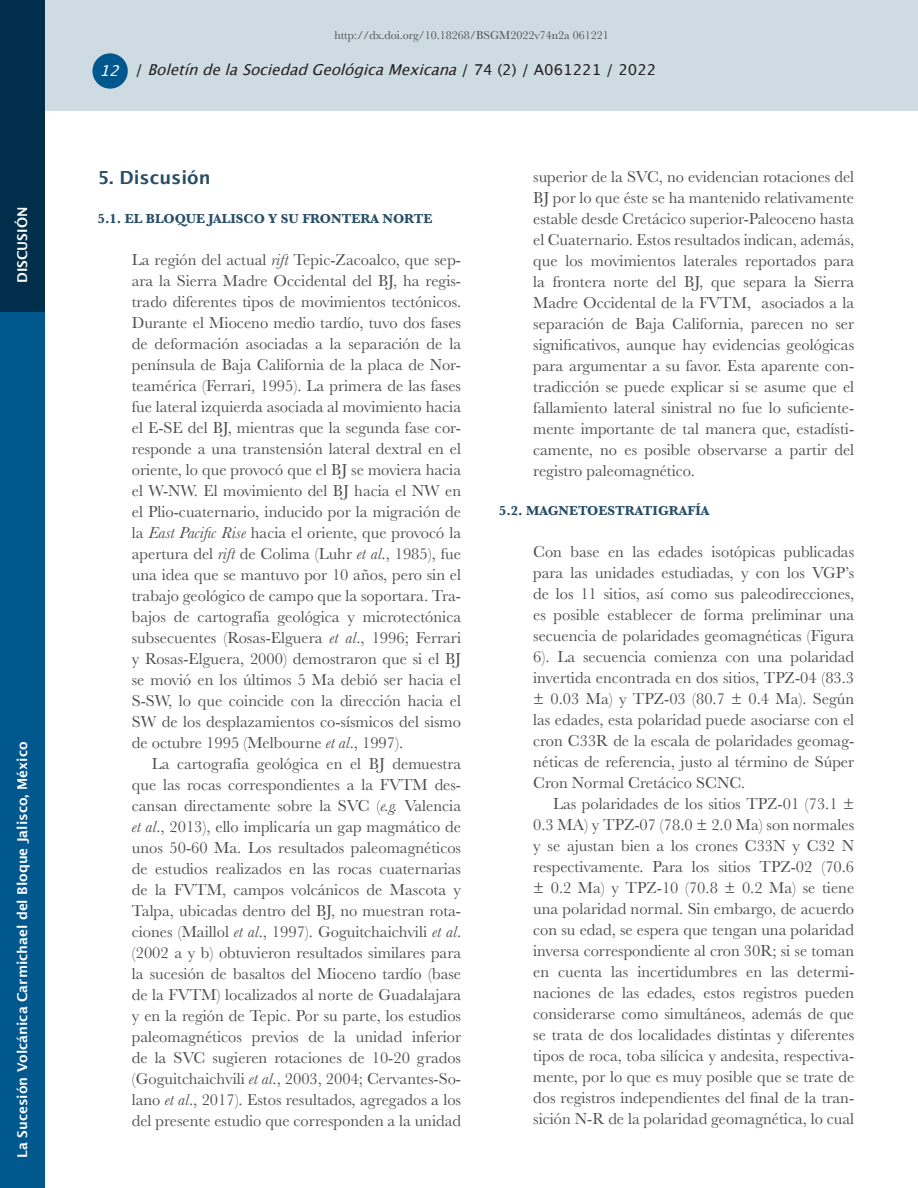
<style>
.page{position:relative;width:918px;height:1188px;background:#fff}
.page>*{position:absolute;margin:0;border:0;box-sizing:border-box;transform-origin:0 0}
.Jerarquía_1{font:600 18px "Lucida Sans";color:#274d66}
.Indented-text{font:16.5px/21px "Baskerville";color:#4b4c4d;text-align:justify}
.t1{font:italic 15px "Lucida Grande";color:#231f20}
.Sección{font:600 13.5px "Lucida Sans";color:#fff}
.Jerarquía_2{font:700 13.5px "Baskerville";color:#274d66}
.t2{font:12px "Baskerville";color:#4b4c4d}
.s1{color:#fff}
.s2{font-style:normal}
.s3{font-style:italic}
</style>
<div class="page">
<div style="left:0;top:311px;width:44px;height:877px;background:#01588e"></div>
<div style="left:45px;top:0;width:873px;height:111px;background:#cfdbe2"></div>
<div style="left:92px;top:53px;width:36px;height:36px;background:#01588e;border-radius:50%"></div>
<div style="left:0;top:0;width:44px;height:311px;background:#012e4b"></div>
<p class="Sección" style="left:15px;top:283px;width:78px;rotate:-90deg">DISCUSIÓN</p>
<p class="Sección" style="left:15px;top:1158px;width:418px;rotate:-90deg">La Sucesión Volcánica Carmichael del Bloque Jalisco, México</p>
<p class="t2" style="left:334px;top:27px;width:276px">http://dx.doi.org/10.18268/BSGM2022v74n2a 061221</p>
<p class="t1" style="left:100px;top:59px;width:558px"><span class="s1">12</span> <span class="s2">/</span> BoletíndelaSociedadGeológicaMexicana<span class="s2">/ 7 4 ( 2 ) / A 0 6 1 2 2 1 / 2 0 2 2</span></p>
<p class="Jerarquía_1" style="left:98px;top:167px;width:114px">5. Discusión</p>
<p class="Jerarquía_2" style="left:98px;top:209px;width:336px">5.1. EL BLOQUE JALISCO Y SU FRONTERA NORTE</p>
<p class="Indented-text" style="left:132px;top:249px;width:331px">La región del actual <span class="s3">rift</span> Tepic-Zacoalco, que sep&shy;ara la Sierra Madre Occidental del BJ, ha regis&shy;trado diferentes tipos de movimientos tectónicos.<br>Durante el Mioceno medio tardío, tuvo dos fases de deformación asociadas a la separación de la península de Baja California de la placa de Nor&shy;teamérica (Ferrari, 1995). La primera de las fases fue lateral izquierda asociada al movimiento hacia el E-SE del BJ, mientras que la segunda fase cor&shy;responde a una transtensión lateral dextral en el oriente, lo que provocó que el BJ se moviera hacia el W-NW. El movimiento del BJ hacia el NW en el Plio-cuaternario, inducido por la migración de la <span class="s3">East Pacific Rise</span> hacia el oriente, que provocó la apertura del <span class="s3">rift</span> de Colima (Luhr <span class="s3">et al</span>., 1985), fue una idea que se mantuvo por 10 años, pero sin el trabajo geológico de campo que la soportara. Tra&shy;bajos de cartografía geológica y microtectónica subsecuentes (Rosas-Elguera <span class="s3">et al</span>., 1996; Ferrari y Rosas-Elguera, 2000) demostraron que si el BJ se movió en los últimos 5 Ma debió ser hacia el S-SW, lo que coincide con la dirección hacia el SW de los desplazamientos co-sísmicos del sismo de octubre 1995 (Melbourne <span class="s3">et al</span>., 1997).</p>
<p class="Indented-text" style="left:132px;top:753px;width:331px;text-indent:20px">La cartografía geológica en el BJ demuestra que las rocas correspondientes a la FVTM des&shy;cansan directamente sobre la SVC (<span class="s3">e.g.</span> Valencia <span class="s3">et al</span>., 2013), ello implicaría un gap magmático de unos 50-60 Ma. Los resultados paleomagnéticos de estudios realizados en las rocas cuaternarias de la FVTM, campos volcánicos de Mascota y Talpa, ubicadas dentro del BJ, no muestran rota&shy;ciones (Maillol <span class="s3">et al</span>., 1997). Goguitchaichvili <span class="s3">et al</span>. (2002 a y b) obtuvieron resultados similares para la sucesión de basaltos del Mioceno tardío (base de la FVTM) localizados al norte de Guadalajara y en la región de Tepic. Por su parte, los estudios paleomagnéticos previos de la unidad inferior de la SVC sugieren rotaciones de 10-20 grados (Goguitchaichvili <span class="s3">et al</span>., 2003, 2004; Cervantes-So&shy;lano <span class="s3">et al</span>., 2017). Estos resultados, agregados a los del presente estudio que corresponden a la unidad</p>
<p class="Indented-text" style="left:533px;top:167px;width:323px">superior de la SVC, no evidencian rotaciones del BJ por lo que éste se ha mantenido relativamente estable desde Cretácico superior-Paleoceno hasta el Cuaternario. Estos resultados indican, además, que los movimientos laterales reportados para la frontera norte del BJ, que separa la Sierra Madre Occidental de la FVTM, asociados a la separación de Baja California, parecen no ser significativos, aunque hay evidencias geológicas para argumentar a su favor. Esta aparente con&shy;tradicción se puede explicar si se asume que el fallamiento lateral sinistral no fue lo suficiente&shy;mente importante de tal manera que, estadísti&shy;camente, no es posible observarse a partir del registro paleomagnético.</p>
<p class="Jerarquía_2" style="left:499px;top:501px;width:212px">5.2. MAGNETOESTRATIGRAFÍA</p>
<p class="Indented-text" style="left:533px;top:542px;width:323px">Con base en las edades isotópicas publicadas para las unidades estudiadas, y con los VGP’s de los 11 sitios, así como sus paleodirecciones, es posible establecer de forma preliminar una secuencia de polaridades geomagnéticas (Figura 6). La secuencia comienza con una polaridad invertida encontrada en dos sitios, TPZ-04 (83.3 ± 0.03 Ma) y TPZ-03 (80.7 ± 0.4 Ma). Según las edades, esta polaridad puede asociarse con el cron C33R de la escala de polaridades geomag&shy;néticas de referencia, justo al término de Súper Cron Normal Cretácico SCNC.</p>
<p class="Indented-text" style="left:533px;top:794px;width:323px;text-indent:20px">Las polaridades de los sitios TPZ-01 (73.1 ± 0.3 MA) y TPZ-07 (78.0 ± 2.0 Ma) son normales y se ajustan bien a los crones C33N y C32 N respectivamente. Para los sitios TPZ-02 (70.6 ± 0.2 Ma) y TPZ-10 (70.8 ± 0.2 Ma) se tiene una polaridad normal. Sin embargo, de acuerdo con su edad, se espera que tengan una polaridad inversa correspondiente al cron 30R; si se toman en cuenta las incertidumbres en las determi&shy;naciones de las edades, estos registros pueden considerarse como simultáneos, además de que se trata de dos localidades distintas y diferentes tipos de roca, toba silícica y andesita, respectiva&shy;mente, por lo que es muy posible que se trate de dos registros independientes del final de la tran&shy;sición N-R de la polaridad geomagnética, lo cual</p>
</div>
